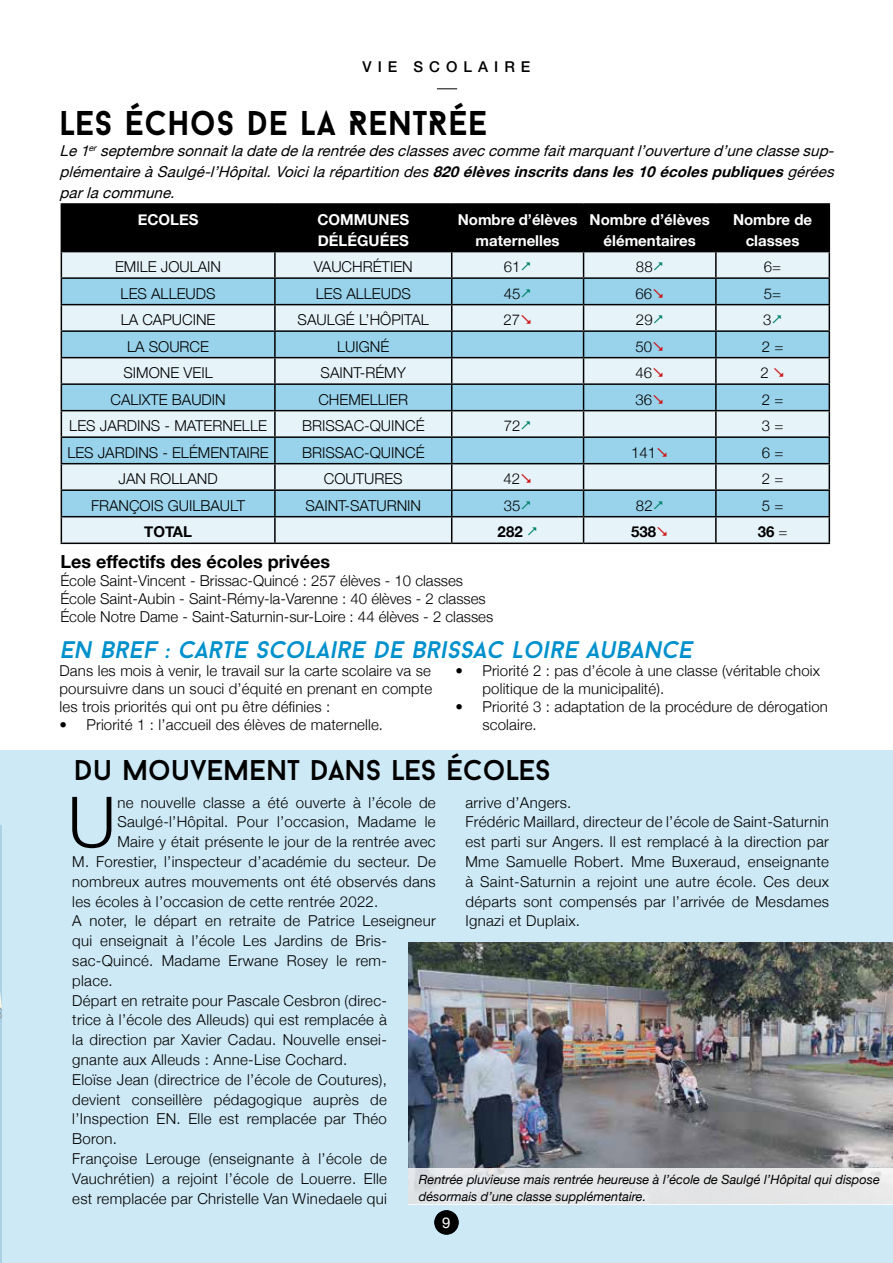
<style>
.page{position:relative;width:893px;height:1263px;background:#fff}
.page>*{position:absolute;margin:0;border:0;box-sizing:border-box;transform-origin:0 0}
.t1{font:300 70.5px "Helvetica Neue";color:#000}
.t2{font:700 34.35px "Baron Neue";letter-spacing:.02em;color:#000;scale:.94 1}
.t3{font:28.5px "Baron Neue";color:#000}
.t4{font:italic 24px "Baron Neue";color:#0091cd}
.t5{font:700 18px "Helvetica Neue";color:#000}
.t6{font:300 15px/19.8px "Helvetica Neue";letter-spacing:.02em;color:#000}
.t7{font:300 15px/18px "Helvetica Neue";color:#000}
.t8{font:italic 15px/21px "Helvetica Neue";color:#000;text-align:justify}
.t9{font:700 15px/21px "Helvetica Neue";color:#fff;text-align:center}
.t10{font:700 15px "Helvetica Neue";color:#000}
.t11{font:500 15px "Helvetica Neue";letter-spacing:.4em;color:#000}
.t12{font:15px "Helvetica Neue";color:#fff}
.t13{font:italic 12.75px/16.5px "Helvetica Neue";color:#000}
.s1{font-weight:700}
.s2{font-weight:300}
</style>
<div class="page">
<div style="left:0;top:750px;width:893px;height:513px;background:#cde9f5"></div>
<svg style="left:437px;top:88px;width:20px;height:1px"></svg>
<div style="left:435px;top:1211px;width:23px;height:23px;background:#000;border-radius:50%"></div>
<div style="left:435px;top:1210px;width:23px;height:24px;border:1px solid #000;border-radius:50%"></div>
<hr style="left:61px;top:203px;width:214px;height:2px;background:#000">
<hr style="left:275px;top:203px;width:177px;height:2px;background:#000">
<hr style="left:452px;top:203px;width:132px;height:2px;background:#000">
<hr style="left:584px;top:203px;width:132px;height:2px;background:#000">
<hr style="left:716px;top:203px;width:114px;height:2px;background:#000">
<hr style="left:61px;top:543px;width:214px;height:1px;background:#000">
<hr style="left:275px;top:543px;width:177px;height:1px;background:#000">
<hr style="left:452px;top:543px;width:132px;height:1px;background:#000">
<hr style="left:584px;top:543px;width:132px;height:1px;background:#000">
<hr style="left:716px;top:543px;width:114px;height:1px;background:#000">
<img style="left:408px;top:943px;width:485px;height:225px">
<div style="left:408px;top:1168px;width:485px;height:37px;background:#e5e5e6"></div>
<img style="left:0;top:990px;width:2px;height:204px">
<svg style="left:61px;top:204px;width:769px;height:339px;background:#9cb7c3"></svg>
<p class="t11" style="left:363px;top:58px;width:169px">VIE SCOLAIRE</p>
<h2 class="t2" style="left:60px;top:101px;width:456px">LES ÉCHOS DE LA RENTRÉE</h2>
<p class="t8" style="left:60px;top:140px;width:780px">Le1<sup>er</sup> septembresonnaitladatedelarentréedesclassesaveccommefaitmarquantl’ouvertured’uneclassesup&shy;plémentaireàSaulgé-l’Hôpital.Voicilarépartition des<span class="s1">820élèvesinscritsdansles10écolespubliques</span>gérées parlacommune.</p>
<p class="t9" style="left:138px;top:208px;width:62px">ECOLES</p>
<p class="t9" style="left:317px;top:208px;width:93px;text-align:left">COMMUNES<br>DÉLÉGUÉES</p>
<p class="t9" style="left:458px;top:208px;width:121px">Nombre d’élèves maternelles</p>
<p class="t9" style="left:590px;top:208px;width:122px">Nombre d’élèves élémentaires</p>
<p class="t9" style="left:733px;top:208px;width:81px">Nombre de classes</p>
<p class="t7" style="left:115px;top:257px;width:108px">EMILE JOULAIN</p>
<p class="t7" style="left:314px;top:257px;width:100px">VAUCHRÉTIEN</p>
<p class="t6" style="left:504px;top:257px;width:18px">61</p>
<p class="t6" style="left:636px;top:257px;width:18px">88</p>
<p class="t6" style="left:764px;top:257px;width:19px">6=</p>
<p class="t7" style="left:121px;top:284px;width:97px">LES ALLEUDS</p>
<p class="t7" style="left:316px;top:284px;width:97px">LES ALLEUDS</p>
<p class="t6" style="left:504px;top:283px;width:18px">45</p>
<p class="t6" style="left:635px;top:283px;width:18px">66</p>
<p class="t6" style="left:764px;top:283px;width:19px">5=</p>
<p class="t7" style="left:121px;top:310px;width:96px">LA CAPUCINE</p>
<p class="t7" style="left:298px;top:310px;width:133px">SAULGÉ L’HÔPITAL</p>
<p class="t6" style="left:503px;top:310px;width:18px">27</p>
<p class="t6" style="left:636px;top:310px;width:18px">29</p>
<p class="t6" style="left:763px;top:310px;width:10px">3</p>
<p class="t7" style="left:127px;top:337px;width:83px">LA SOURCE</p>
<p class="t6" style="left:337px;top:336px;width:54px">LUIGNÉ</p>
<p class="t6" style="left:635px;top:336px;width:18px">50</p>
<p class="t6" style="left:762px;top:336px;width:23px">2 =</p>
<p class="t7" style="left:124px;top:363px;width:91px">SIMONE VEIL</p>
<p class="t7" style="left:321px;top:363px;width:87px">SAINT-RÉMY</p>
<p class="t6" style="left:635px;top:363px;width:18px">46</p>
<p class="t6" style="left:760px;top:363px;width:10px">2</p>
<p class="t7" style="left:110px;top:390px;width:117px">CALIXTE BAUDIN</p>
<p class="t7" style="left:318px;top:390px;width:91px">CHEMELLIER</p>
<p class="t6" style="left:635px;top:389px;width:18px">36</p>
<p class="t6" style="left:762px;top:389px;width:23px">2 =</p>
<p class="t7" style="left:69px;top:416px;width:199px">LES JARDINS - MATERNELLE</p>
<p class="t7" style="left:302px;top:416px;width:124px">BRISSAC-QUINCÉ</p>
<p class="t6" style="left:504px;top:416px;width:18px">72</p>
<p class="t6" style="left:762px;top:416px;width:23px">3 =</p>
<p class="t7" style="left:67px;top:443px;width:203px">LES JARDINS - ELÉMENTAIRE</p>
<p class="t7" style="left:302px;top:443px;width:124px">BRISSAC-QUINCÉ</p>
<p class="t6" style="left:631px;top:442px;width:27px">141</p>
<p class="t6" style="left:762px;top:442px;width:23px">6 =</p>
<p class="t7" style="left:119px;top:469px;width:101px">JAN ROLLAND</p>
<p class="t7" style="left:324px;top:469px;width:80px">COUTURES</p>
<p class="t6" style="left:503px;top:469px;width:18px">42</p>
<p class="t6" style="left:762px;top:469px;width:23px">2 =</p>
<p class="t7" style="left:91px;top:496px;width:156px">FRANÇOIS GUILBAULT</p>
<p class="t7" style="left:305px;top:496px;width:117px">SAINT-SATURNIN</p>
<p class="t6" style="left:504px;top:495px;width:18px">35</p>
<p class="t6" style="left:636px;top:495px;width:18px">82</p>
<p class="t6" style="left:762px;top:495px;width:23px">5 =</p>
<p class="t10" style="left:144px;top:523px;width:49px">TOTAL</p>
<p class="t10" style="left:498px;top:523px;width:27px">282</p>
<p class="t10" style="left:631px;top:523px;width:27px">538</p>
<p class="t10" style="left:758px;top:523px;width:31px">36 <span class="s2">=</span></p>
<p class="t5" style="left:60px;top:550px;width:271px">Les effectifs des écoles privées</p>
<p class="t7" style="left:60px;top:571px;width:434px">École Saint-Vincent - Brissac-Quincé : 257 élèves - 10 classes<br>École Saint-Aubin - Saint-Rémy-la-Varenne : 40 élèves - 2 classes<br>École Notre Dame - Saint-Saturnin-sur-Loire : 44 élèves - 2 classes</p>
<h3 class="t4" style="left:60px;top:635px;width:639px">EN BREF : CARTE SCOLAIRE DE BRISSAC LOIRE AUBANCE</h3>
<p class="t6" style="left:60px;top:662px;width:374px;line-height:18px;text-align:justify">Dans les mois à venir, le travail sur la carte scolaire va se poursuivre dans un souci d’équité en prenant en compte les trois priorités qui ont pu être définies :</p>
<p class="t6" style="left:60px;top:715px;width:325px">• Priorité 1 : l’accueil des élèves de maternelle.</p>
<p class="t6" style="left:482px;top:662px;width:339px;line-height:18px;text-indent:-27px">• Priorité 2 : pas d’école à une classe (véritable choix politique de la municipalité).</p>
<p class="t6" style="left:482px;top:698px;width:347px;line-height:18px;text-indent:-27px">• Priorité 3 : adaptation de la procédure de dérogation scolaire.</p>
<h3 class="t3" style="left:74px;top:753px;width:478px">DU MOUVEMENT DANS LES ÉCOLES</h3>
<h1 class="t1" style="left:68px;top:779px;width:50px">U</h1>
<p class="t6" style="left:117px;top:792px;width:320px">ne nouvelle classe a été ouverte à l’école de</p>
<p class="t6" style="left:465px;top:792px;width:365px">arrive d’Angers.<br>Frédéric Maillard, directeur de l’école de Saint-Saturnin est parti sur Angers. Il est remplacé à la direction par Mme Samuelle Robert. Mme Buxeraud, enseignante à Saint-Saturnin a rejoint une autre école. Ces deux départs sont compensés par l’arrivée de Mesdames Ignazi et Duplaix.</p>
<p class="t6" style="left:117px;top:812px;width:320px">Saulgé-l’Hôpital. Pour l’occasion, Madame le</p>
<p class="t6" style="left:117px;top:832px;width:320px">Maire y était présente le jour de la rentrée avec</p>
<p class="t6" style="left:72px;top:851px;width:365px">M. Forestier, l’inspecteur d’académie du secteur. De</p>
<p class="t6" style="left:72px;top:871px;width:365px">nombreux autres mouvements ont été observés dans</p>
<p class="t6" style="left:72px;top:891px;width:308px">les écoles à l’occasion de cette rentrée 2022.</p>
<p class="t6" style="left:72px;top:911px;width:365px">A noter, le départ en retraite de Patrice Leseigneur</p>
<p class="t6" style="left:72px;top:931px;width:316px">qui enseignait à l’école Les Jardins de Bris-</p>
<p class="t6" style="left:72px;top:950px;width:316px">sac-Quincé. Madame Erwane Rosey le rem-</p>
<p class="t6" style="left:72px;top:970px;width:42px">place.</p>
<p class="t6" style="left:72px;top:990px;width:316px">Départ en retraite pour Pascale Cesbron (direc-</p>
<p class="t6" style="left:72px;top:1010px;width:316px">trice à l’école des Alleuds) qui est remplacée à</p>
<p class="t6" style="left:72px;top:1030px;width:316px">la direction par Xavier Cadau. Nouvelle ensei-</p>
<p class="t6" style="left:72px;top:1049px;width:277px">gnante aux Alleuds : Anne-Lise Cochard.</p>
<p class="t6" style="left:72px;top:1069px;width:316px">Eloïse Jean (directrice de l’école de Coutures),</p>
<p class="t6" style="left:72px;top:1089px;width:316px">devient conseillère pédagogique auprès de</p>
<p class="t6" style="left:72px;top:1109px;width:316px">l’Inspection EN. Elle est remplacée par Théo</p>
<p class="t6" style="left:72px;top:1129px;width:46px">Boron.</p>
<p class="t6" style="left:72px;top:1148px;width:316px">Françoise Lerouge (enseignante à l’école de</p>
<p class="t6" style="left:72px;top:1168px;width:316px">Vauchrétien) a rejoint l’école de Louerre. Elle</p>
<p class="t6" style="left:72px;top:1188px;width:316px">est remplacée par Christelle Van Winedaele qui</p>
<p class="t13" style="left:419px;top:1171px;width:462px">Rentrée pluvieuse mais rentrée heureuse à l’école de Saulgé l’Hôpital qui dispose désormais d’une classe supplémentaire.</p>
<p class="t12" style="left:442px;top:1214px;width:10px">9</p>
</div>
